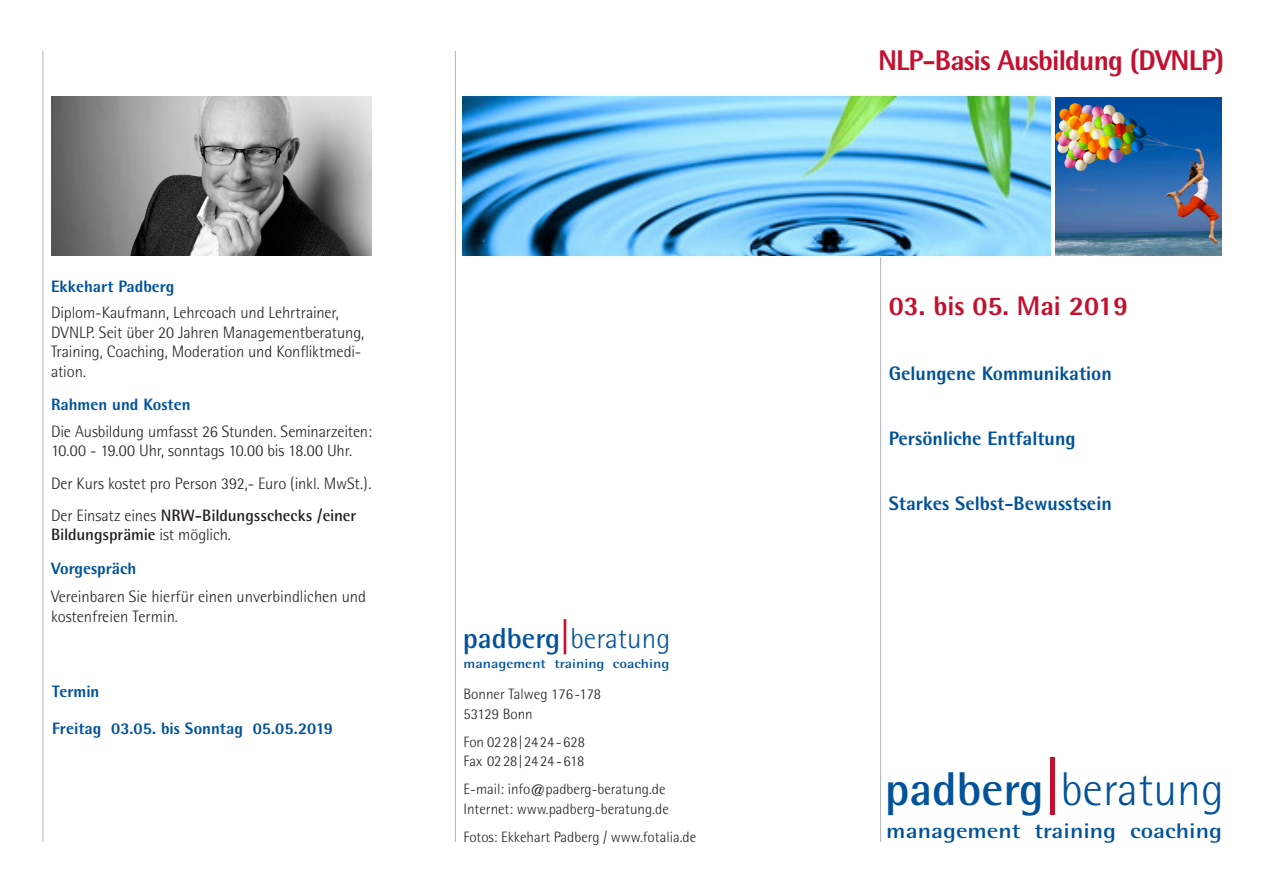
<style>
.page{position:relative;width:1263px;height:893px;background:#fff}
.page>*{position:absolute;margin:0;border:0;box-sizing:border-box;transform-origin:0 0}
.t1{font:300 47.4px "Rotis Semi Sans";color:#01529a}
.t2{font:300 29.1px "Rotis Semi Sans";color:#01529a}
.Titel_1{font:800 28.5px "Rotis Semi Sans";letter-spacing:-.03em;color:#c3102f}
.Titel_3{font:800 27px "Rotis Semi Sans";color:#c3102f}
.t3{font:700 21.15px "Rotis Semi Sans";color:#01529a;scale:1.18 1}
.Titel_2{font:800 19.5px "Rotis Semi Sans";color:#01529a}
.Head_1{font:300 16.5px/19.5px "Rotis Semi Sans";letter-spacing:-.005em;color:#231f20}
.Head_1-2{font:700 16.5px/19.5px "Rotis Semi Sans";letter-spacing:-.005em;color:#231f20}
.Body{font:300 16.5px/19.5px "Rotis Semi Sans";color:#231f20}
.Head_1-3{font:800 16.5px "Rotis Semi Sans";color:#01529a}
.Head_2{font:800 16.5px "Rotis Semi Sans";color:#01529a}
.Body-2{font:800 16.5px "Rotis Semi Sans";color:#01529a}
.Body-3{font:300 15px/19.5px "Rotis Semi Sans";color:#231f20}
.t4{font:700 12.9px "Rotis Semi Sans";color:#01529a;scale:1.18 1}
.s1{font-weight:300}
.s2{font-weight:700}
.s3{font-weight:400;font-size:39.3px;color:#c3102f}
.s4{font-weight:400;font-size:64.05px;color:#c3102f}
</style>
<div class="page">
<hr style="left:43px;top:51px;width:1px;height:791px;background:#b2b3b7">
<hr style="left:455px;top:51px;width:1px;height:791px;background:#b2b3b7">
<hr style="left:880px;top:257px;width:1px;height:585px;background:#b2b3b7">
<img style="left:1056px;top:97px;width:165px;height:158px">
<img style="left:51px;top:97px;width:321px;height:158px">
<img style="left:463px;top:96px;width:587px;height:159px">
<p class="Head_2" style="left:51px;top:275px;width:125px">Ekkehart Padberg</p>
<p class="Head_1" style="left:51px;top:303px;width:315px">Diplom-Kaufmann, Lehrcoach und Lehrtrainer, DVNLP. Seit über 20 Jahren Managementberatung, Training, Coaching, Moderation und Konfliktmedi&shy;ation.</p>
<p class="Head_1-3" style="left:51px;top:394px;width:141px">Rahmen und Kosten</p>
<p class="Head_1" style="left:51px;top:421px;width:323px">Die Ausbildung umfasst 26 Stunden. Seminarzeiten:<br>10.00 - 19.00 Uhr, sonntags 10.00 bis 18.00 Uhr.</p>
<p class="Head_1" style="left:51px;top:473px;width:322px">Der Kurs kostet pro Person 392,- Euro (inkl. MwSt.).</p>
<p class="Head_1-2" style="left:51px;top:505px;width:307px"><span class="s1">Der Einsatz eines</span> NRW-Bildungsschecks /einer<br>Bildungsprämie <span class="s1">ist möglich.</span></p>
<p class="Head_1-3" style="left:51px;top:558px;width:87px">Vorgespräch</p>
<p class="Body" style="left:51px;top:587px;width:317px">Vereinbaren Sie hierfür einen unverbindlichen und kostenfreien Termin.</p>
<p class="Body-2" style="left:52px;top:681px;width:49px">Termin</p>
<p class="Head_1-3" style="left:52px;top:718px;width:283px">Freitag 03.05. bis Sonntag 05.05.2019</p>
<p class="t2" style="left:463px;top:622px;width:209px"><span class="s2">padberg</span><span class="s3">|</span>beratung</p>
<p class="t4" style="left:464px;top:656px;width:176px">management training coaching</p>
<p class="Body-3" style="left:463px;top:684px;width:139px">Bonner Talweg 176-178<br>53129 Bonn</p>
<p class="Body-3" style="left:463px;top:732px;width:123px">Fon 0228|2424-628<br>Fax 0228|2424-618</p>
<p class="Body-3" style="left:463px;top:779px;width:207px">E-mail: info@padberg-beratung.de<br>Internet: www.padberg-beratung.de</p>
<p class="Body-3" style="left:463px;top:827px;width:234px">Fotos: Ekkehart Padberg / www.fotalia.de</p>
<p class="Titel_1" style="left:878px;top:43px;width:348px">NLP-Basis Ausbildung (DVNLP)</p>
<p class="Titel_3" style="left:889px;top:289px;width:241px">03. bis 05. Mai 2019</p>
<p class="Titel_2" style="left:889px;top:361px;width:225px">Gelungene Kommunikation</p>
<p class="Titel_2" style="left:889px;top:426px;width:188px">Persönliche Entfaltung</p>
<p class="Titel_2" style="left:889px;top:491px;width:225px">Starkes Selbst-Bewusstsein</p>
<p class="t1" style="left:885px;top:762px;width:341px"><span class="s2">padberg</span><span class="s4">|</span>beratung</p>
<p class="t3" style="left:886px;top:817px;width:286px">management training coaching</p>
</div>
